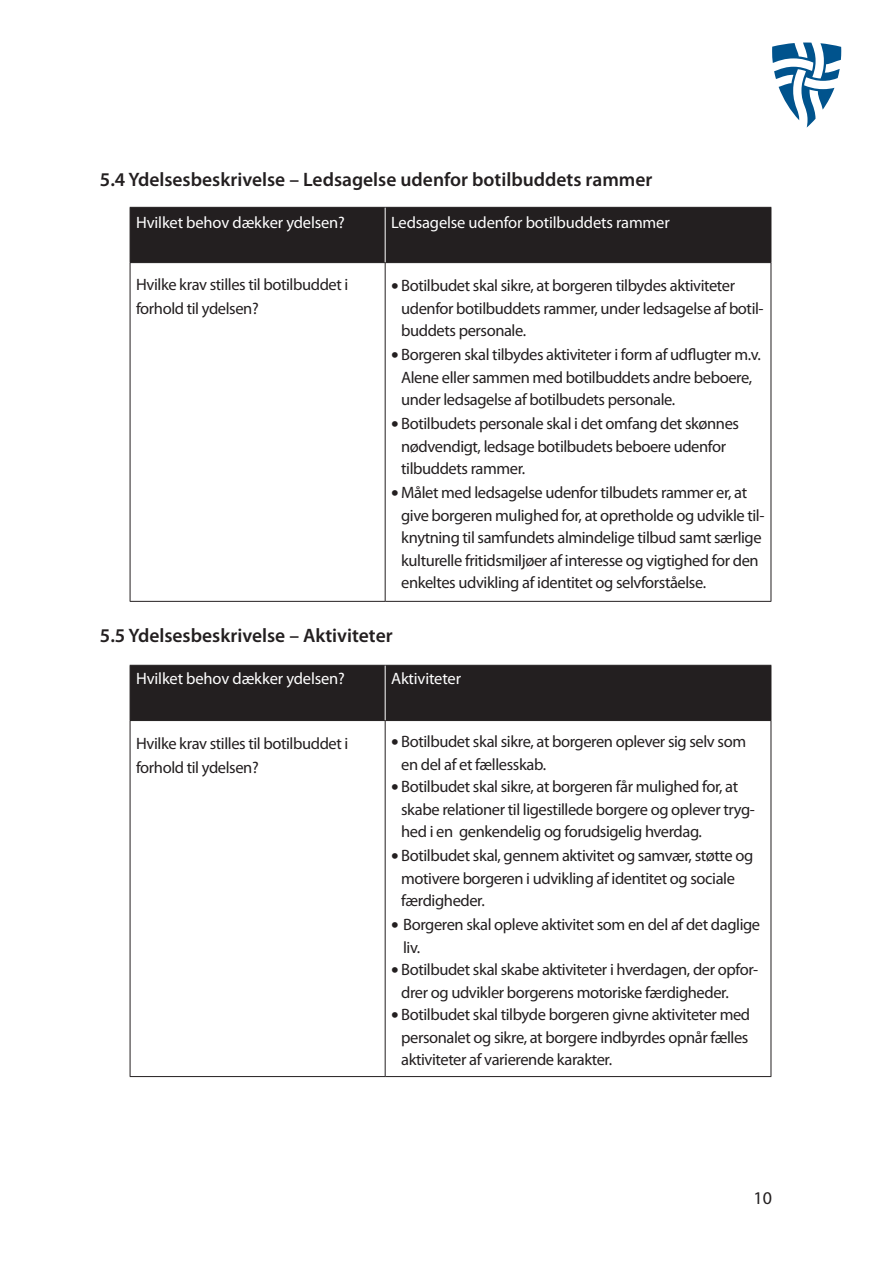
<style>
.page{position:relative;width:893px;height:1263px;background:#fff}
.page>*{position:absolute;margin:0;border:0;box-sizing:border-box;transform-origin:0 0}
.Lovunderparagraf{font:600 19.5px "Myriad Pro";color:#231f20}
.t1{font:18px "Myriad Pro";color:#231f20}
.TabelBrød{font:16.5px/22.5px "Myriad Pro";letter-spacing:-.025em;color:#231f20}
.Tabelbrød_med_forsky{font:16.5px "Myriad Pro";letter-spacing:-.025em;color:#231f20}
.Brødtekst{font:16.5px "Myriad Pro";letter-spacing:-.01em;color:#fff}
.s1{font-size:27px}
</style>
<div class="page">
<svg style="left:772px;top:43px;width:69px;height:85px"></svg>
<div style="left:131px;top:208px;width:640px;height:54px;background:#231f20"></div>
<hr style="left:130px;top:207px;width:255px;height:1px;background:#231f20">
<hr style="left:130px;top:208px;width:1px;height:54px;background:#231f20">
<hr style="left:385px;top:207px;width:386px;height:1px;background:#231f20">
<hr style="left:771px;top:208px;width:1px;height:54px;background:#231f20">
<hr style="left:130px;top:262px;width:255px;height:1px;background:#231f20">
<hr style="left:130px;top:263px;width:1px;height:338px;background:#231f20">
<hr style="left:385px;top:262px;width:386px;height:1px;background:#231f20">
<hr style="left:385px;top:263px;width:1px;height:338px;background:#231f20">
<hr style="left:771px;top:263px;width:1px;height:338px;background:#231f20">
<hr style="left:130px;top:601px;width:255px;height:1px;background:#231f20">
<hr style="left:385px;top:601px;width:386px;height:1px;background:#231f20">
<hr style="left:385px;top:208px;width:1px;height:54px;background:#fff">
<div style="left:131px;top:666px;width:640px;height:54px;background:#231f20"></div>
<hr style="left:130px;top:665px;width:255px;height:1px;background:#231f20">
<hr style="left:130px;top:666px;width:1px;height:54px;background:#231f20">
<hr style="left:385px;top:665px;width:386px;height:1px;background:#231f20">
<hr style="left:771px;top:666px;width:1px;height:54px;background:#231f20">
<hr style="left:130px;top:720px;width:255px;height:1px;background:#231f20">
<hr style="left:130px;top:721px;width:1px;height:355px;background:#231f20">
<hr style="left:385px;top:720px;width:386px;height:1px;background:#231f20">
<hr style="left:385px;top:721px;width:1px;height:355px;background:#231f20">
<hr style="left:771px;top:721px;width:1px;height:355px;background:#231f20">
<hr style="left:130px;top:1076px;width:255px;height:1px;background:#231f20">
<hr style="left:385px;top:1076px;width:386px;height:1px;background:#231f20">
<hr style="left:385px;top:666px;width:1px;height:54px;background:#fff">
<p class="Lovunderparagraf" style="left:100px;top:167px;width:554px">5.4 Ydelsesbeskrivelse – Ledsagelse udenfor botilbuddets rammer</p>
<p class="Brødtekst" style="left:136px;top:212px;width:210px">Hvilket behov dækker ydelsen?</p>
<p class="Brødtekst" style="left:391px;top:212px;width:280px">Ledsagelse udenfor botilbuddets rammer</p>
<p class="Tabelbrød_med_forsky" style="left:136px;top:274px;width:214px">Hvilke krav stilles til botilbuddet i</p>
<p class="Tabelbrød_med_forsky" style="left:136px;top:298px;width:124px">forhold til ydelsen?</p>
<p class="TabelBrød" style="left:401px;top:274px;width:364px;text-indent:-10px"><span class="s1">•</span> Botilbudet skal sikre, at borgeren tilbydes aktiviteter udenfor botilbuddets rammer, under ledsagelse af botil&shy;buddets personale.</p>
<p class="TabelBrød" style="left:401px;top:343px;width:361px;text-indent:-10px"><span class="s1">•</span> Borgeren skal tilbydes aktiviteter i form af udflugter m.v.<br>Alene eller sammen med botilbuddets andre beboere, under ledsagelse af botilbudets personale.</p>
<p class="TabelBrød" style="left:401px;top:412px;width:339px;text-indent:-10px"><span class="s1">•</span> Botilbudets personale skal i det omfang det skønnes nødvendigt, ledsage botilbudets beboere udenfor tilbuddets rammer.</p>
<p class="TabelBrød" style="left:401px;top:481px;width:365px;text-indent:-10px"><span class="s1">•</span> Målet med ledsagelse udenfor tilbudets rammer er, at give borgeren mulighed for, at opretholde og udvikle til&shy;knytning til samfundets almindelige tilbud samt særlige kulturelle fritidsmiljøer af interesse og vigtighed for den enkeltes udvikling af identitet og selvforståelse.</p>
<p class="Lovunderparagraf" style="left:100px;top:623px;width:294px">5.5 Ydelsesbeskrivelse – Aktiviteter</p>
<p class="Brødtekst" style="left:136px;top:668px;width:210px">Hvilket behov dækker ydelsen?</p>
<p class="Brødtekst" style="left:391px;top:668px;width:71px">Aktiviteter</p>
<p class="Tabelbrød_med_forsky" style="left:136px;top:733px;width:214px">Hvilke krav stilles til botilbuddet i</p>
<p class="Tabelbrød_med_forsky" style="left:136px;top:757px;width:124px">forhold til ydelsen?</p>
<p class="TabelBrød" style="left:401px;top:730px;width:346px;text-indent:-10px"><span class="s1">•</span> Botilbudet skal sikre, at borgeren oplever sig selv som en del af et fællesskab.</p>
<p class="TabelBrød" style="left:401px;top:775px;width:355px;text-indent:-10px"><span class="s1">•</span> Botilbudet skal sikre, at borgeren får mulighed for, at skabe relationer til ligestillede borgere og oplever tryg&shy;hed i en genkendelig og forudsigelig hverdag.</p>
<p class="TabelBrød" style="left:401px;top:844px;width:354px;text-indent:-10px"><span class="s1">•</span> Botilbudet skal, gennem aktivitet og samvær, støtte og motivere borgeren i udvikling af identitet og sociale færdigheder.</p>
<p class="TabelBrød" style="left:403px;top:913px;width:359px;text-indent:-12px"><span class="s1">•</span> Borgeren skal opleve aktivitet som en del af det daglige liv.</p>
<p class="TabelBrød" style="left:401px;top:958px;width:359px;text-indent:-10px"><span class="s1">•</span> Botilbudet skal skabe aktiviteter i hverdagen, der opfor&shy;drer og udvikler borgerens motoriske færdigheder.</p>
<p class="TabelBrød" style="left:401px;top:1003px;width:351px;text-align:justify;text-indent:-10px"><span class="s1">•</span> Botilbudet skal tilbyde borgeren givne aktiviteter med personalet og sikre, at borgere indbyrdes opnår fælles aktiviteter af varierende karakter.</p>
<p class="t1" style="left:754px;top:1187px;width:20px">10</p>
</div>
